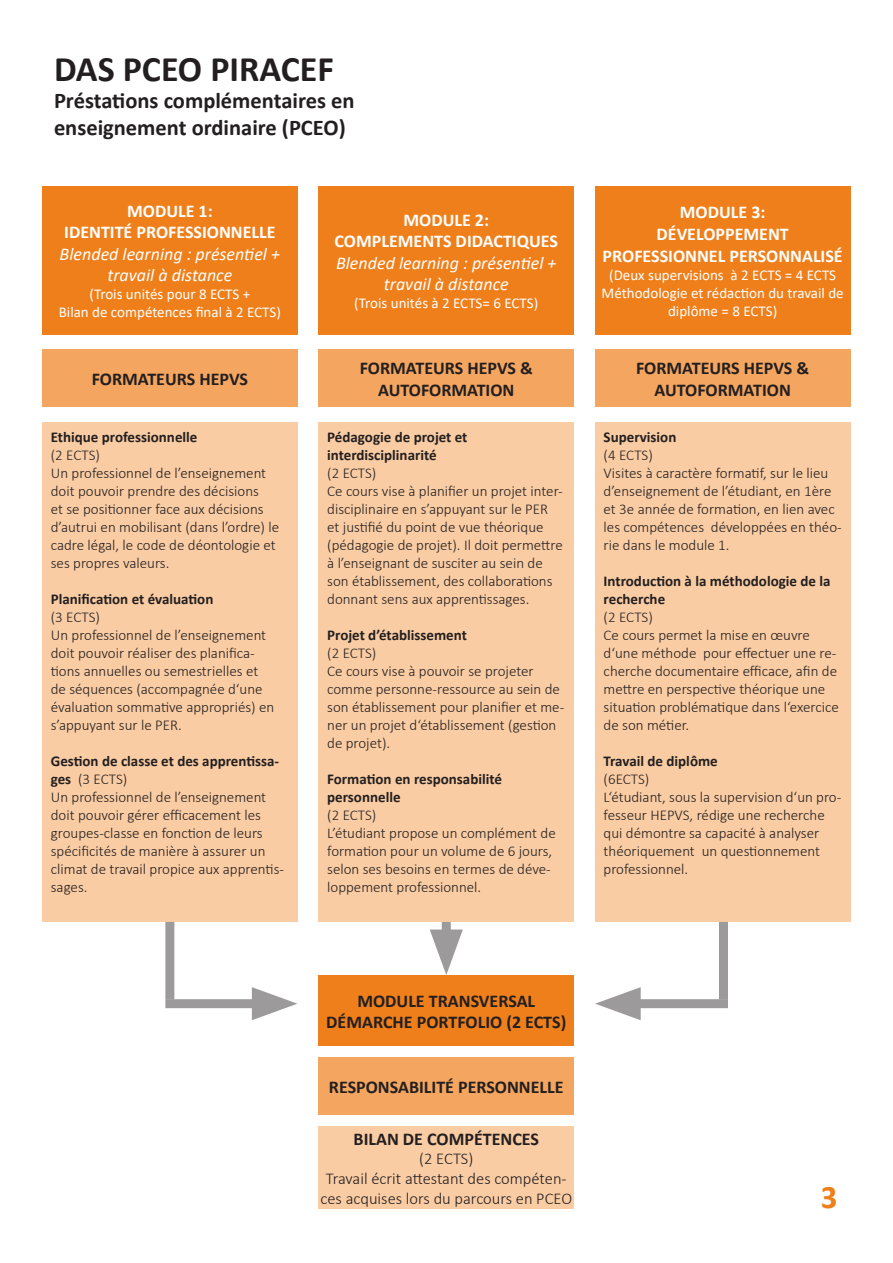
<style>
.page{position:relative;width:893px;height:1263px;background:#fff}
.page>*{position:absolute;margin:0;border:0;box-sizing:border-box;transform-origin:0 0}
.t1{font:700 36px "Calibri";color:#231f20}
.t2{font:700 33px "Calibri";color:#ef7f1a}
.t3{font:700 22.5px "Calibri";color:#231f20}
.t4{font:700 18px "Calibri";color:#231f20}
.t5{font:700 18px "Calibri";color:#fff}
.t6{font:italic 18px/21.6px "Calibri";color:#fff;text-align:center}
.t7{font:300 16.5px/19.8px "Calibri";color:#231f20;text-align:center}
.t8{font:300 15px/18px "Calibri";color:#231f20}
.t9{font:700 15px/18px "Calibri";color:#231f20}
.t10{font:15px/18px "Calibri";color:#fff;text-align:center}
.s1{font-weight:300}
</style>
<div class="page">
<div style="left:42px;top:186px;width:255px;height:148px;background:#ef7f1a"></div>
<div style="left:319px;top:186px;width:255px;height:148px;background:#ef7f1a"></div>
<div style="left:595px;top:186px;width:255px;height:148px;background:#ef7f1a"></div>
<div style="left:42px;top:350px;width:255px;height:57px;background:#f4a55f"></div>
<div style="left:319px;top:350px;width:255px;height:57px;background:#f4a55f"></div>
<div style="left:595px;top:350px;width:255px;height:57px;background:#f4a55f"></div>
<div style="left:42px;top:422px;width:255px;height:500px;background:#f9cca3"></div>
<div style="left:319px;top:422px;width:255px;height:500px;background:#f9cca3"></div>
<div style="left:595px;top:422px;width:255px;height:500px;background:#f9cca3"></div>
<div style="left:165px;top:922px;width:9px;height:77px;background:#9c9a9b"></div>
<div style="left:165px;top:999px;width:106px;height:9px;background:#9c9a9b"></div>
<svg style="left:252px;top:987px;width:45px;height:33px"></svg>
<div style="left:319px;top:975px;width:255px;height:71px;background:#ef7f1a"></div>
<div style="left:319px;top:1057px;width:255px;height:58px;background:#f4a55f"></div>
<div style="left:319px;top:1126px;width:255px;height:83px;background:#f9cca3"></div>
<div style="left:719px;top:922px;width:9px;height:77px;background:#9c9a9b"></div>
<div style="left:622px;top:999px;width:106px;height:9px;background:#9c9a9b"></div>
<svg style="left:595px;top:987px;width:46px;height:33px"></svg>
<div style="left:442px;top:922px;width:9px;height:26px;background:#9c9a9b"></div>
<svg style="left:430px;top:929px;width:33px;height:46px"></svg>
<p class="t1" style="left:54px;top:44px;width:282px">DAS PCEO PIRACEF</p>
<p class="t3" style="left:54px;top:85px;width:302px">Préstations complémentaires en</p>
<p class="t3" style="left:54px;top:112px;width:293px">enseignement ordinaire (PCEO)</p>
<p class="t5" style="left:127px;top:198px;width:87px">MODULE 1:</p>
<p class="t5" style="left:64px;top:220px;width:213px">IDENTITÉ PROFESSIONNELLE</p>
<p class="t6" style="left:60px;top:242px;width:222px">Blended learning : présentiel + travail à distance</p>
<p class="t10" style="left:89px;top:285px;width:162px">(Trois unités pour 8 ECTS +</p>
<p class="t10" style="left:59px;top:303px;width:224px">Bilan de compétences final à 2 ECTS)</p>
<p class="t4" style="left:92px;top:366px;width:158px">FORMATEURS HEPVS</p>
<p class="t9" style="left:51px;top:428px;width:148px">Ethique professionnelle</p>
<p class="t8" style="left:51px;top:446px;width:51px">(2 ECTS)</p>
<p class="t8" style="left:51px;top:464px;width:230px">Un professionnel de l’enseignement doit pouvoir prendre des décisions<br>et se positionner face aux décisions d’autrui en mobilisant (dans l’ordre) le cadre légal, le code de déontologie et ses propres valeurs.</p>
<p class="t9" style="left:51px;top:590px;width:164px">Planification et évaluation</p>
<p class="t8" style="left:51px;top:608px;width:51px">(3 ECTS)</p>
<p class="t8" style="left:51px;top:626px;width:225px">Un professionnel de l’enseignement doit pouvoir réaliser des planifica&shy;tions annuelles ou semestrielles et de séquences (accompagnée d‘une évaluation sommative appropriés) en s’appuyant sur le PER.</p>
<p class="t9" style="left:51px;top:752px;width:230px">Gestion de classe et des apprentissa&shy;ges <span class="s1">(3 ECTS)</span></p>
<p class="t8" style="left:51px;top:788px;width:235px">Un professionnel de l’enseignement doit pouvoir gérer efficacement les groupes-classe en fonction de leurs spécificités de manière à assurer un climat de travail propice aux apprentis&shy;sages.</p>
<p class="t5" style="left:403px;top:207px;width:87px">MODULE 2:</p>
<p class="t5" style="left:335px;top:229px;width:225px">COMPLEMENTS DIDACTIQUES</p>
<p class="t6" style="left:336px;top:251px;width:222px">Blended learning : présentiel + travail à distance</p>
<p class="t10" style="left:354px;top:294px;width:185px">(Trois unités à 2 ECTS= 6 ECTS)</p>
<p class="t4" style="left:360px;top:356px;width:175px">FORMATEURS HEPVS &amp;</p>
<p class="t4" style="left:378px;top:377px;width:138px">AUTOFORMATION</p>
<p class="t9" style="left:327px;top:428px;width:142px">Pédagogie de projet et</p>
<p class="t9" style="left:327px;top:446px;width:111px">interdisciplinarité</p>
<p class="t8" style="left:327px;top:464px;width:51px">(2 ECTS)</p>
<p class="t8" style="left:327px;top:482px;width:237px">Ce cours vise à planifier un projet inter&shy;disciplinaire en s’appuyant sur le PER et justifié du point de vue théorique (pédagogie de projet). Il doit permettre à l’enseignant de susciter au sein de son établissement, des collaborations donnant sens aux apprentissages.</p>
<p class="t9" style="left:327px;top:626px;width:141px">Projet d’établissement</p>
<p class="t8" style="left:327px;top:644px;width:51px">(2 ECTS)</p>
<p class="t8" style="left:327px;top:662px;width:239px">Ce cours vise à pouvoir se projeter comme personne-ressource au sein de son établissement pour planifier et me&shy;ner un projet d‘établissement (gestion de projet).</p>
<p class="t9" style="left:327px;top:770px;width:176px">Formation en responsabilité</p>
<p class="t9" style="left:327px;top:788px;width:75px">personnelle</p>
<p class="t8" style="left:327px;top:806px;width:51px">(2 ECTS)</p>
<p class="t8" style="left:327px;top:824px;width:230px">L’étudiant propose un complément de formation pour un volume de 6 jours, selon ses besoins en termes de déve&shy;loppement professionnel.</p>
<p class="t5" style="left:680px;top:200px;width:87px">MODULE 3:</p>
<p class="t5" style="left:657px;top:221px;width:134px">DÉVELOPPEMENT</p>
<p class="t5" style="left:603px;top:243px;width:242px">PROFESSIONNEL PERSONNALISÉ</p>
<p class="t10" style="left:609px;top:265px;width:228px">(Deux supervisions à 2 ECTS = 4 ECTS</p>
<p class="t10" style="left:602px;top:283px;width:244px">Méthodologie et rédaction du travail de diplôme = 8 ECTS)</p>
<p class="t4" style="left:636px;top:356px;width:175px">FORMATEURS HEPVS &amp;</p>
<p class="t4" style="left:654px;top:377px;width:138px">AUTOFORMATION</p>
<p class="t9" style="left:604px;top:428px;width:74px">Supervision</p>
<p class="t8" style="left:604px;top:446px;width:51px">(4 ECTS)</p>
<p class="t8" style="left:604px;top:464px;width:240px">Visites à caractère formatif, sur le lieu d’enseignement de l’étudiant, en 1ère et 3e année de formation, en lien avec les compétences développées en théo&shy;rie dans le module 1.</p>
<p class="t9" style="left:604px;top:572px;width:228px">Introduction à la méthodologie de la recherche</p>
<p class="t8" style="left:604px;top:608px;width:51px">(2 ECTS)</p>
<p class="t8" style="left:604px;top:626px;width:237px">Ce cours permet la mise en œuvre d‘une méthode pour effectuer une re&shy;cherche documentaire efficace, afin de mettre en perspective théorique une situation problématique dans l‘exercice de son métier.</p>
<p class="t9" style="left:604px;top:752px;width:116px">Travail de diplôme</p>
<p class="t8" style="left:604px;top:770px;width:47px">(6ECTS)</p>
<p class="t8" style="left:604px;top:788px;width:239px">L‘étudiant, sous la supervision d‘un pro&shy;fesseur HEPVS, rédige une recherche qui démontre sa capacité à analyser théoriquement un questionnement professionnel.</p>
<p class="t4" style="left:357px;top:988px;width:179px">MODULE TRANSVERSAL</p>
<p class="t4" style="left:326px;top:1009px;width:241px">DÉMARCHE PORTFOLIO (2 ECTS)</p>
<p class="t4" style="left:329px;top:1074px;width:236px">RESPONSABILITÉ PERSONNELLE</p>
<p class="t4" style="left:354px;top:1126px;width:187px">BILAN DE COMPÉTENCES</p>
<p class="t7" style="left:419px;top:1149px;width:56px">(2 ECTS)</p>
<p class="t7" style="left:320px;top:1168px;width:253px">Travail écrit attestant des compéten&shy;ces acquises lors du parcours en PCEO</p>
<p class="t2" style="left:821px;top:1173px;width:18px">3</p>
</div>
